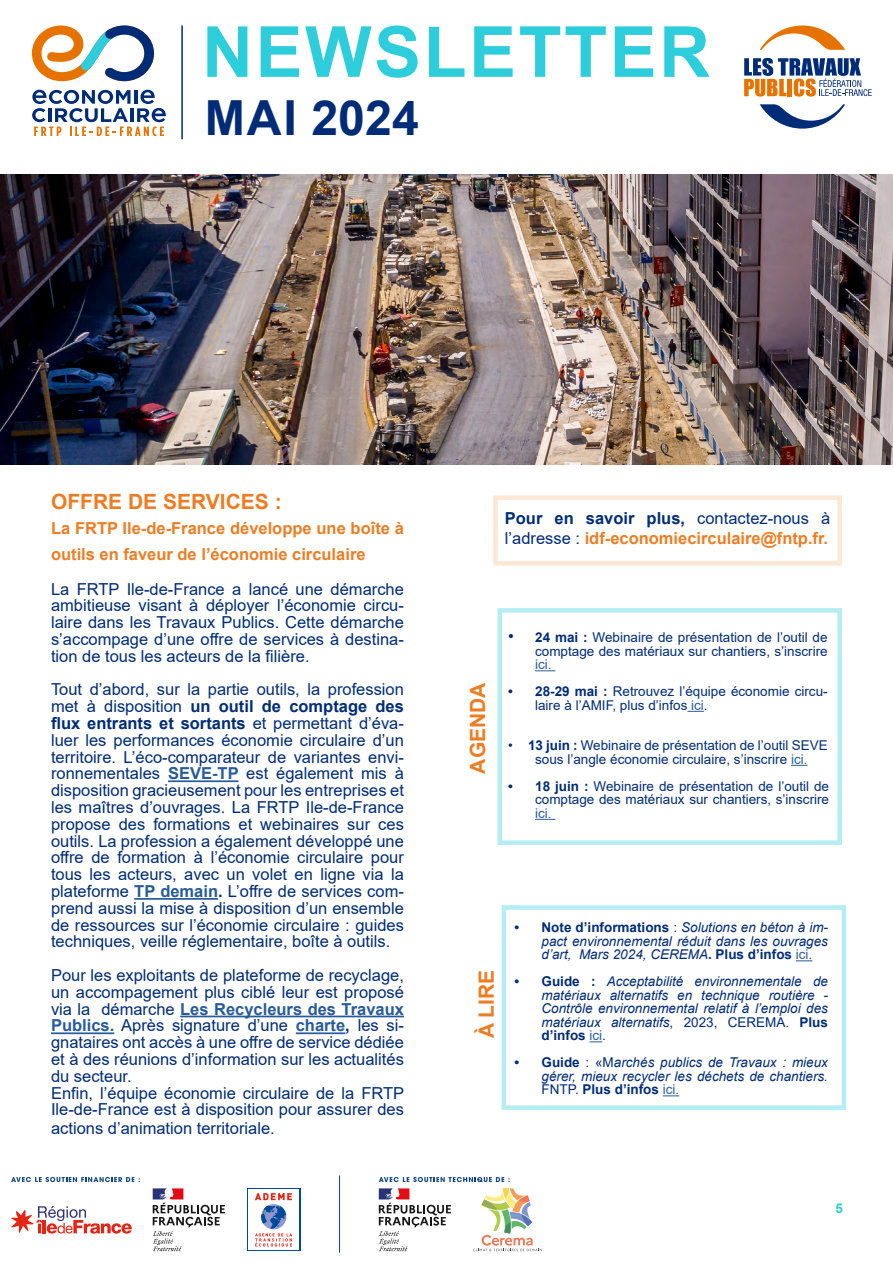
<style>
.page{position:relative;width:893px;height:1263px;background:#fff}
.page>*{position:absolute;margin:0;border:0;box-sizing:border-box;transform-origin:0 0}
.t1{font:700 70.5px "Arial";letter-spacing:.035em;color:#2ecddc}
.t2{font:700 48.45px "Arial";color:#002c77}
.t3{font:700 21px "Arial";color:#ed7d24}
.t4{font:16.5px/16.8px "Arial";color:#002c77;text-align:justify}
.t5{font:700 16.5px/25.5px "Arial";color:#ed7d24}
.t6{font:italic 13.5px/13.5px "Arial";color:#002c77;text-align:justify}
.t7{font:13.5px/13.5px "Arial";color:#002c77;text-align:right}
.t8{font:13.5px "Arial";color:#275b9b}
.t9{font:700 13.5px "Arial";color:#2ecddc}
.s1{font-weight:700}
.s2{font-weight:700;color:#275b9b}
.s3{color:#002c77}
.s4{font-weight:400;color:#002c77}
.s5{font-size:16.5px}
.s6{color:#275b9b}
.s7{color:#fff}
.s8{font-weight:700;font-style:normal}
.s9{font-style:normal}
.s10{font-style:normal;color:#275b9b}
</style>
<div class="page">
<img style="left:0;top:174px;width:893px;height:291px">
<svg style="left:535px;top:670px;width:20px;height:1px"></svg>
<svg style="left:687px;top:711px;width:17px;height:1px"></svg>
<svg style="left:791px;top:765px;width:17px;height:1px"></svg>
<svg style="left:535px;top:819px;width:20px;height:1px"></svg>
<svg style="left:32px;top:90px;width:134px;height:46px"></svg>
<svg style="left:32px;top:26px;width:122px;height:55px"></svg>
<hr style="left:181px;top:26px;width:2px;height:113px;background:#002c77">
<svg style="left:760px;top:26px;width:85px;height:24px"></svg>
<svg style="left:760px;top:104px;width:85px;height:25px"></svg>
<svg style="left:744px;top:58px;width:128px;height:39px"></svg>
<hr style="left:339px;top:1175px;width:1px;height:77px;background:#0e4382">
<svg style="left:379px;top:1177px;width:131px;height:5px"></svg>
<svg style="left:379px;top:1188px;width:72px;height:63px"></svg>
<svg style="left:473px;top:1188px;width:69px;height:63px"></svg>
<svg style="left:11px;top:1177px;width:129px;height:5px"></svg>
<svg style="left:153px;top:1188px;width:72px;height:63px"></svg>
<div style="left:247px;top:1188px;width:53px;height:63px;background:#004a9b"></div>
<div style="left:248px;top:1189px;width:51px;height:61px;background:#fff"></div>
<svg style="left:255px;top:1193px;width:37px;height:53px"></svg>
<svg style="left:11px;top:1206px;width:121px;height:28px"></svg>
<svg style="left:796px;top:960px;width:16px;height:1px"></svg>
<svg style="left:589px;top:1041px;width:13px;height:1px"></svg>
<svg style="left:663px;top:1095px;width:16px;height:1px"></svg>
<hr style="left:168px;top:780px;width:70px;height:2px;background:#275b9b">
<hr style="left:134px;top:898px;width:84px;height:2px;background:#275b9b">
<hr style="left:180px;top:1015px;width:224px;height:2px;background:#275b9b">
<hr style="left:51px;top:1032px;width:63px;height:2px;background:#275b9b">
<hr style="left:296px;top:1032px;width:49px;height:2px;background:#275b9b">
<div style="left:493px;top:495px;width:349px;height:71px;background:#fff;border:4px solid #fde7d5"></div>
<h1 class="t1" style="left:202px;top:2px;width:509px">NEWSLETTER</h1>
<h2 class="t2" style="left:205px;top:84px;width:215px">MAI 2024</h2>
<p class="t3" style="left:51px;top:486px;width:232px">OFFRE DE SERVICES :</p>
<p class="t5" style="left:51px;top:516px;width:354px">La FRTP Ile-de-France développe une boîte à outils en faveur de l’économie circulaire</p>
<p class="t4" style="left:51px;top:580px;width:354px">La FRTP Ile-de-France a lancé une démarche ambitieuse visant à déployer l’économie circu&shy;laire dans les Travaux Publics. Cette démarche s’accompage d’une offre de services à destina&shy;tion de tous les acteurs de la filière.</p>
<p class="t4" style="left:51px;top:681px;width:354px">Tout d’abord, sur la partie outils, la profession met à disposition <span class="s1">un outil de comptage des flux entrants et sortants</span> et permettant d’éva&shy;luer les performances économie circulaire d’un territoire. L’éco-comparateur de variantes envi&shy;ronnementales <span class="s2">SEVE-TP</span> est également mis à disposition gracieusement pour les entreprises et les maîtres d’ouvrages. La FRTP Ile-de-France propose des formations et webinaires sur ces outils. La profession a également développé une offre de formation à l’économie circulaire pour tous les acteurs, avec un volet en ligne via la plateforme <span class="s2">TP demain</span><span class="s1">.</span> L’offre de services com&shy;prend aussi la mise à disposition d’un ensemble de ressources sur l’économie circulaire : guides techniques, veille réglementaire, boîte à outils.</p>
<p class="t4" style="left:51px;top:967px;width:355px;text-align:left">Pour les exploitants de plateforme de recyclage, un accompagement plus ciblé leur est proposé via la démarche <span class="s2">Les Recycleurs des Travaux Publics.</span> Après signature d’une <span class="s2">charte</span><span class="s1">,</span> les si&shy;gnataires ont accès à une offre de service dédiée et à des réunions d’information sur les actualités du secteur.<br>Enfin, l’équipe économie circulaire de la FRTP Ile-de-France est à disposition pour assurer des</p>
<p class="t4" style="left:51px;top:1119px;width:225px">actions d’animation territoriale.</p>
<p class="t5" style="left:505px;top:509px;width:327px;line-height:19.8px"><span class="s3">Pour en savoir plus,</span> <span class="s4">contactez-nous à l’adresse :</span> idf-economiecirculaire@fntp.fr.</p>
<p class="t3" style="left:463px;top:774px;width:92px;rotate:-90deg">AGENDA</p>
<p class="t7" style="left:508px;top:631px;width:321px"><span class="s5">•</span> <span class="s1">24 mai :</span> Webinaire de présentation de l’outil de comptage des matériaux sur chantiers, s’inscrire</p>
<p class="t8" style="left:535px;top:655px;width:18px">ici.</p>
<p class="t7" style="left:535px;top:685px;width:294px;text-align:left;text-indent:-27px"><span class="s1">• 28-29 mai :</span> Retrouvez l’équipe économie circu&shy;laire à l’AMIF, plus d’infos <span class="s6">ici</span>.</p>
<p class="t7" style="left:535px;top:739px;width:294px;text-align:left;text-indent:-27px">• <span class="s1">13 juin :</span> Webinaire de présentation de l’outil SEVE sous l’angle économie circulaire, s’inscrire <span class="s6">ici.</span> <span class="s7">.</span></p>
<p class="t7" style="left:508px;top:779px;width:322px"><span class="s1">• 18 juin :</span> Webinaire de présentation de l’outil de comptage des matériaux sur chantiers, s’inscrire</p>
<p class="t8" style="left:535px;top:804px;width:18px">ici.</p>
<p class="t3" style="left:471px;top:1038px;width:69px;rotate:-90deg">À LIRE</p>
<p class="t6" style="left:541px;top:921px;width:288px;text-indent:-27px"><span class="s8">• Note d’informations</span> <span class="s9">:</span> Solutions en béton à im&shy;pact environnemental réduit dans les ouvrages d’art, Mars 2024, CEREMA<span class="s8">. Plus d’infos</span> <span class="s10">ici.</span></p>
<p class="t6" style="left:541px;top:975px;width:288px;text-indent:-27px"><span class="s8">• Guide :</span> Acceptabilité environnementale de matériaux alternatifs en technique routière - Contrôle environnemental relatif à l’emploi des matériaux alternatifs<span class="s9">, 2023, CEREMA.</span> <span class="s8">Plus d’infos</span> <span class="s10">ici</span><span class="s9">.</span></p>
<p class="t6" style="left:541px;top:1056px;width:288px;text-indent:-27px"><span class="s8">• Guide</span> <span class="s9">: «M</span>archés publics de Travaux : mieux gérer, mieux recycler les déchets de chantiers.<br><span class="s9">FNTP.</span> <span class="s8">Plus d’infos</span> <span class="s10">ici.</span></p>
<p class="t9" style="left:836px;top:1199px;width:9px">5</p>
</div>
